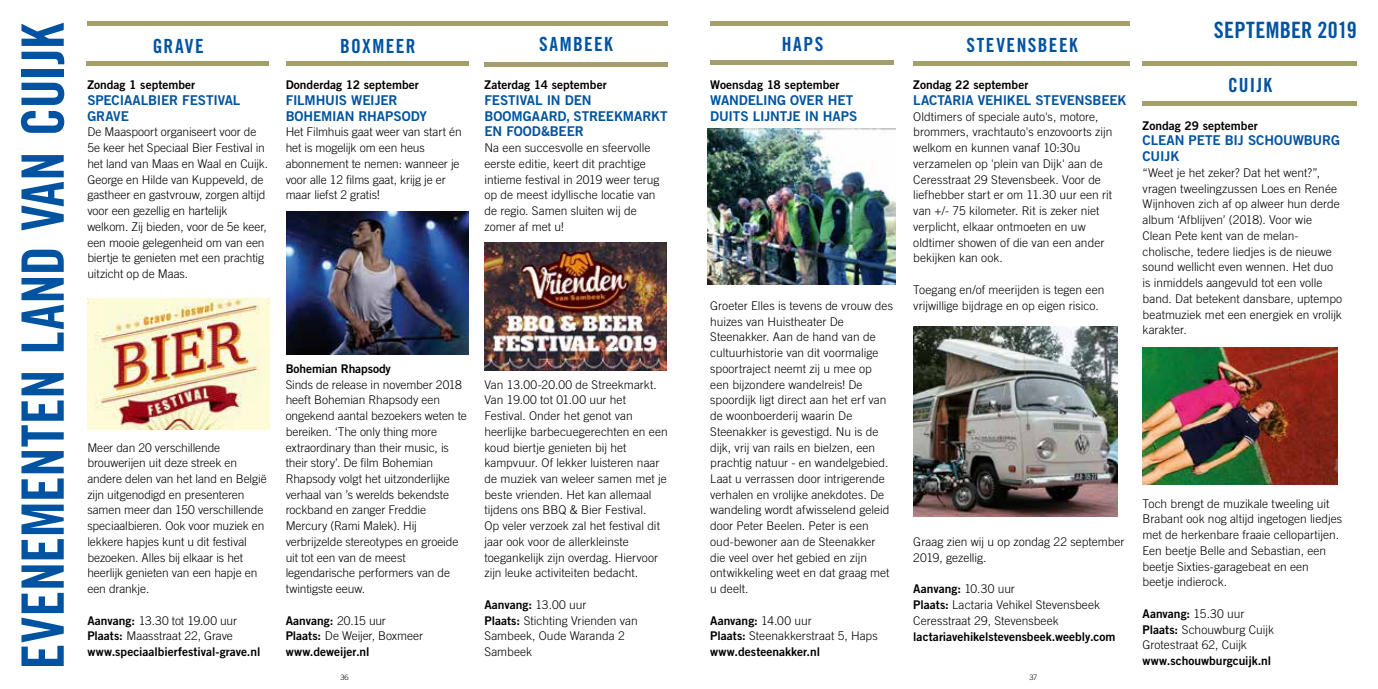
<style>
.page{position:relative;width:1378px;height:689px;background:#fff}
.page>*{position:absolute;margin:0;border:0;box-sizing:border-box;transform-origin:0 0}
.t1{font:58.5px "Trade Gothic LT Std Bd Cn 20";letter-spacing:-.01em;color:#0053a0}
.t2{font:22.5px "Trade Gothic LT Std Bd Cn 20";letter-spacing:.01em;color:#0053a0}
.t3{font:19.5px "Trade Gothic LT Std Bd Cn 20";letter-spacing:.07em;color:#0053a0}
.t4{font:13.5px/15.8px "Trade Gothic LT Std Bd 2";letter-spacing:-.01em;color:#0053a0}
.t5{font:300 12px/15.8px "Trade Gothic LT Std";color:#000}
.t6{font:12px "Trade Gothic LT Std Bd 2";color:#000}
.t7{font:300 7.5px "Trade Gothic LT Std";color:#000}
.s1{font-family:"Trade Gothic LT Std Bd 2";font-weight:400}
.s2{font-family:"Trade Gothic LT Std";font-weight:300}
</style>
<div class="page">
<div style="left:88px;top:21px;width:580px;height:5px;background:#a49e6c"></div>
<div style="left:87px;top:61px;width:182px;height:5px;background:#a49e6c"></div>
<img style="left:88px;top:299px;width:181px;height:130px">
<div style="left:286px;top:61px;width:182px;height:5px;background:#a49e6c"></div>
<img style="left:286px;top:211px;width:183px;height:143px">
<hr style="left:710px;top:61px;width:183px;height:4px;background:#a49e6c">
<img style="left:707px;top:129px;width:188px;height:156px">
<div style="left:710px;top:21px;width:420px;height:5px;background:#a49e6c"></div>
<hr style="left:1142px;top:101px;width:214px;height:4px;background:#a49e6c">
<hr style="left:1142px;top:61px;width:214px;height:4px;background:#a49e6c">
<img style="left:1142px;top:348px;width:195px;height:137px">
<div style="left:913px;top:61px;width:217px;height:5px;background:#a49e6c"></div>
<img style="left:913px;top:326px;width:204px;height:191px">
<div style="left:484px;top:62px;width:184px;height:5px;background:#a49e6c"></div>
<img style="left:484px;top:243px;width:182px;height:128px">
<h1 class="t1" style="left:7px;top:669px;width:648px;rotate:-90deg">EVENEMENTEN LAND VAN CUIJK</h1>
<h3 class="t3" style="left:153px;top:34px;width:52px">GRAVE</h3>
<p class="t6" style="left:87px;top:77px;width:109px">Zondag 1 september</p>
<p class="t4" style="left:87px;top:92px;width:155px">SPECIAALBIER FESTIVAL<br>GRAVE</p>
<p class="t5" style="left:87px;top:124px;width:182px">De Maaspoort organiseert voor de<br>5e keer het Speciaal Bier Festival in het land van Maas en Waal en Cuijk.<br>George en Hilde van Kuppeveld, de gastheer en gastvrouw, zorgen altijd voor een gezellig en hartelijk welkom. Zij bieden, voor de 5e keer, een mooie gelegenheid om van een biertje te genieten met een prachtig uitzicht op de Maas.</p>
<p class="t5" style="left:87px;top:439px;width:181px">Meer dan 20 verschillende brouwerijen uit deze streek en andere delen van het land en België zijn uitgenodigd en presenteren samen meer dan 150 verschillende speciaalbieren. Ook voor muziek en lekkere hapjes kunt u dit festival bezoeken. Alles bij elkaar is het heerlijk genieten van een hapje en een drankje.</p>
<p class="t5" style="left:87px;top:612px;width:151px"><span class="s1">Aanvang:</span> 13.30 tot 19.00 uur<br><span class="s1">Plaats:</span> Maasstraat 22, Grave</p>
<p class="t6" style="left:87px;top:644px;width:174px">www.speciaalbierfestival-grave.nl</p>
<h3 class="t3" style="left:340px;top:34px;width:77px">BOXMEER</h3>
<p class="t6" style="left:286px;top:77px;width:135px">Donderdag 12 september</p>
<p class="t4" style="left:286px;top:92px;width:143px">FILMHUIS WEIJER<br>BOHEMIAN RHAPSODY</p>
<p class="t5" style="left:286px;top:124px;width:177px">Het Filmhuis gaat weer van start én het is mogelijk om een heus abonnement te nemen: wanneer je voor alle 12 films gaat, krijg je er maar liefst 2 gratis!</p>
<p class="t6" style="left:286px;top:361px;width:107px">Bohemian Rhapsody</p>
<p class="t5" style="left:286px;top:376px;width:183px">Sinds de release in november 2018 heeft Bohemian Rhapsody een ongekend aantal bezoekers weten te bereiken. ‘The only thing more extraordinary than their music, is their story’. De film Bohemian<br>Rhapsody volgt het uitzonderlijke verhaal van ’s werelds bekendste rockband en zanger Freddie<br>Mercury (Rami Malek). Hij verbrijzelde stereotypes en groeide uit tot een van de meest legendarische performers van de twintigste eeuw.</p>
<p class="t6" style="left:286px;top:613px;width:102px">Aanvang: <span class="s2">20.15 uur</span></p>
<p class="t5" style="left:286px;top:628px;width:139px"><span class="s1">Plaats:</span> De Weijer, Boxmeer</p>
<p class="t6" style="left:286px;top:644px;width:85px">www.deweijer.nl</p>
<h2 class="t2" style="left:1214px;top:16px;width:144px">SEPTEMBER 2019</h2>
<h3 class="t3" style="left:539px;top:32px;width:75px">SAMBEEK</h3>
<h3 class="t3" style="left:966px;top:33px;width:113px">STEVENSBEEK</h3>
<p class="t6" style="left:484px;top:77px;width:124px">Zaterdag 14 september</p>
<p class="t4" style="left:484px;top:92px;width:185px">FESTIVAL IN DEN<br>BOOMGAARD, STREEKMARKT<br>EN FOOD&amp;BEER</p>
<p class="t5" style="left:484px;top:140px;width:176px">Na een succesvolle en sfeervolle eerste editie, keert dit prachtige intieme festival in 2019 weer terug op de meest idyllische locatie van de regio. Samen sluiten wij de zomer af met u!</p>
<h3 class="t3" style="left:782px;top:32px;width:43px">HAPS</h3>
<p class="t6" style="left:710px;top:77px;width:131px">Woensdag 18 september</p>
<p class="t4" style="left:710px;top:92px;width:149px">WANDELING OVER HET<br>DUITS LIJNTJE IN HAPS</p>
<p class="t6" style="left:913px;top:77px;width:117px">Zondag 22 september</p>
<h3 class="t3" style="left:1228px;top:73px;width:45px">CUIJK</h3>
<p class="t4" style="left:913px;top:92px;width:215px">LACTARIA VEHIKEL STEVENSBEEK</p>
<p class="t5" style="left:913px;top:108px;width:200px">Oldtimers of speciale auto's, motore, brommers, vrachtauto's enzovoorts zijn welkom en kunnen vanaf 10:30u verzamelen op 'plein van Dijk' aan de Ceresstraat 29 Stevensbeek. Voor de liefhebber start er om 11.30 uur een rit van +/- 75 kilometer. Rit is zeker niet verplicht, elkaar ontmoeten en uw oldtimer showen of die van een ander bekijken kan ook.</p>
<p class="t5" style="left:913px;top:282px;width:193px">Toegang en/of meerijden is tegen een vrijwillige bijdrage en op eigen risico.</p>
<p class="t6" style="left:1142px;top:118px;width:117px">Zondag 29 september</p>
<p class="t4" style="left:1142px;top:132px;width:199px">CLEAN PETE BIJ SCHOUWBURG<br>CUIJK</p>
<p class="t5" style="left:1142px;top:165px;width:201px">“Weet je het zeker? Dat het went?”, vragen tweelingzussen Loes en Renée Wijnhoven zich af op alweer hun derde album ‘Afblijven’ (2018). Voor wie Clean Pete kent van de melan&shy;cholische, tedere liedjes is de nieuwe sound wellicht even wennen. Het duo is inmiddels aangevuld tot een volle band. Dat betekent dansbare, uptempo beatmuziek met een energiek en vrolijk karakter.</p>
<p class="t5" style="left:710px;top:297px;width:184px">Groeter Elles is tevens de vrouw des huizes van Huistheater De<br>Steenakker. Aan de hand van de cultuurhistorie van dit voormalige spoortraject neemt zij u mee op een bijzondere wandelreis! De spoordijk ligt direct aan het erf van de woonboerderij waarin De<br>Steenakker is gevestigd. Nu is de dijk, vrij van rails en bielzen, een prachtig natuur - en wandelgebied.<br>Laat u verrassen door intrigerende verhalen en vrolijke anekdotes. De wandeling wordt afwisselend geleid door Peter Beelen. Peter is een oud-bewoner aan de Steenakker die veel over het gebied en zijn ontwikkeling weet en dat graag met u deelt.</p>
<p class="t6" style="left:710px;top:613px;width:103px">Aanvang: <span class="s2">14.00 uur</span></p>
<p class="t5" style="left:710px;top:628px;width:169px"><span class="s1">Plaats:</span> Steenakkerstraat 5, Haps</p>
<p class="t6" style="left:710px;top:644px;width:111px">www.desteenakker.nl</p>
<p class="t5" style="left:484px;top:376px;width:185px">Van 13.00-20.00 de Streekmarkt.<br>Van 19.00 tot 01.00 uur het<br>Festival. Onder het genot van heerlijke barbecuegerechten en een koud biertje genieten bij het kampvuur. Of lekker luisteren naar de muziek van weleer samen met je beste vrienden. Het kan allemaal tijdens ons BBQ &amp; Bier Festival.<br>Op veler verzoek zal het festival dit jaar ook voor de allerkleinste toegankelijk zijn overdag. Hiervoor zijn leuke activiteiten bedacht.</p>
<p class="t6" style="left:484px;top:597px;width:103px">Aanvang: <span class="s2">13.00 uur</span></p>
<p class="t5" style="left:484px;top:612px;width:155px"><span class="s1">Plaats:</span> Stichting Vrienden van<br>Sambeek, Oude Waranda 2<br>Sambeek</p>
<p class="t5" style="left:1142px;top:495px;width:201px">Toch brengt de muzikale tweeling uit Brabant ook nog altijd ingetogen liedjes met de herkenbare fraaie cellopartijen.<br>Een beetje Belle and Sebastian, een beetje Sixties-garagebeat en een beetje indierock.</p>
<p class="t6" style="left:1142px;top:606px;width:103px">Aanvang: <span class="s2">15.30 uur</span></p>
<p class="t5" style="left:1142px;top:621px;width:133px"><span class="s1">Plaats:</span> Schouwburg Cuijk<br>Grotestraat 62, Cuijk</p>
<p class="t6" style="left:1142px;top:653px;width:130px">www.schouwburgcuijk.nl</p>
<p class="t5" style="left:913px;top:534px;width:213px">Graag zien wij u op zondag 22 september<br>2019, gezellig.</p>
<p class="t6" style="left:913px;top:581px;width:103px">Aanvang: <span class="s2">10.30 uur</span></p>
<p class="t5" style="left:913px;top:597px;width:188px"><span class="s1">Plaats:</span> Lactaria Vehikel Stevensbeek<br>Ceresstraat 29, Stevensbeek</p>
<p class="t6" style="left:913px;top:629px;width:204px">lactariavehikelstevensbeek.weebly.com</p>
<p class="t7" style="left:340px;top:672px;width:10px">36</p>
<p class="t7" style="left:1029px;top:672px;width:9px">37</p>
</div>
